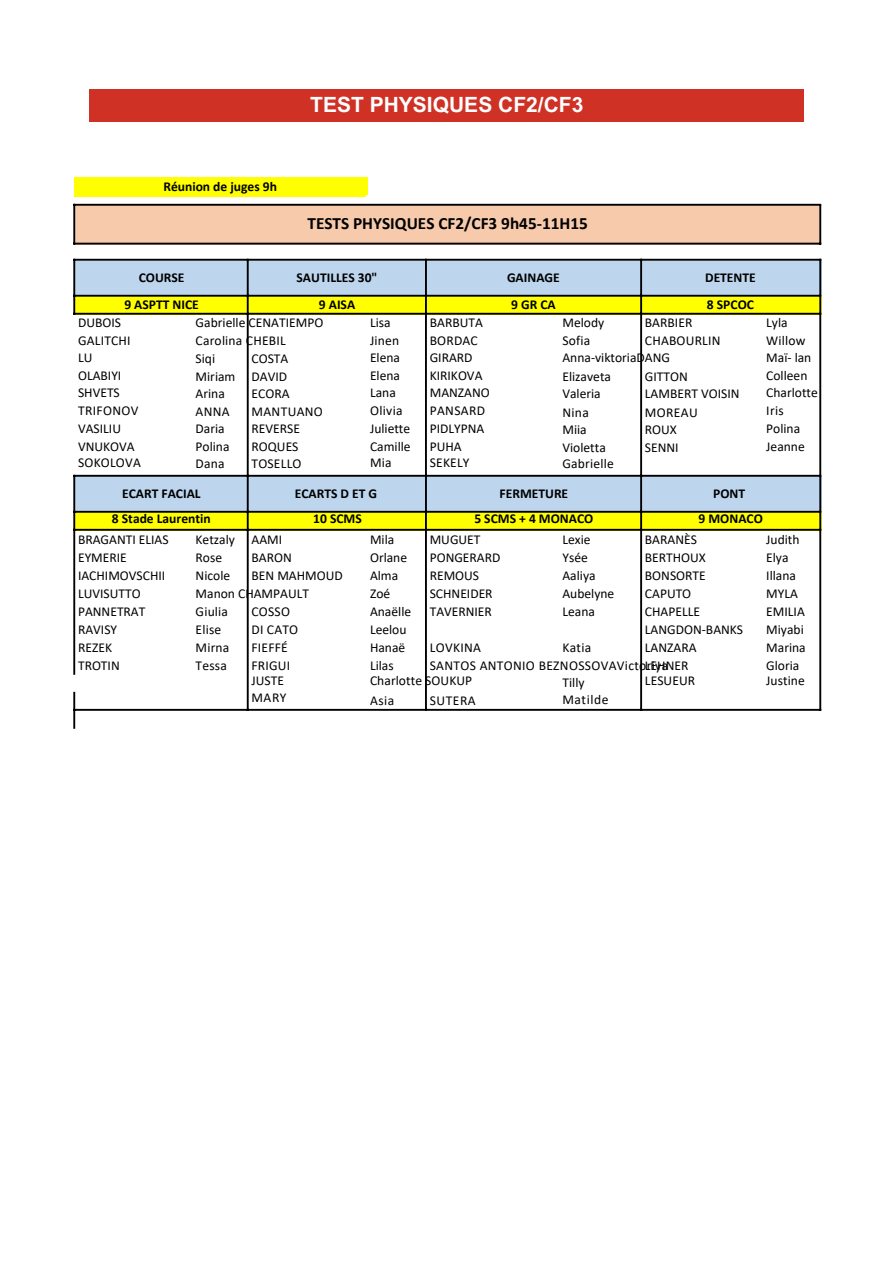
<style>
.page{position:relative;width:894px;height:1264px;background:#fff}
.page>*{position:absolute;margin:0;border:0;box-sizing:border-box;transform-origin:0 0}
.t1{font:700 21px "Arial MT Pro";color:#fff}
.t2{font:700 17.25px "Calibri";color:#000}
.t3{font:13.5px/18px "Calibri";color:#000}
.t4{font:700 13.5px/27.5px "Calibri";color:#000;text-align:center}
.t5{font:13.5px/18px "Calibri";letter-spacing:.025em;color:#000}
.t6{font:13.5px "Calibri";letter-spacing:.04em;color:#000}
</style>
<div class="page">
<div style="left:74px;top:177px;width:293px;height:19px;background:#ff0"></div>
<div style="left:366px;top:195px;width:527px;height:11px;background:#fff"></div>
<svg style="left:73px;top:204px;width:748px;height:524px"></svg>
<div style="left:89px;top:89px;width:715px;height:33px;background:#cf3125"></div>
<h1 class="t4" style="left:163px;top:174px;width:115px">Réunion de juges 9h</h1>
<h1 class="t1" style="left:310px;top:97px;width:274px">TEST PHYSIQUES CF2/CF3</h1>
<p class="t2" style="left:307px;top:216px;width:282px">TESTS PHYSIQUES CF2/CF3 9h45-11H15</p>
<h5 class="t4" style="left:124px;top:265px;width:76px">COURSE<br>9 ASPTT NICE</h5>
<h2 class="t4" style="left:296px;top:265px;width:82px">SAUTILLES 30"<br>9 AISA</h2>
<h3 class="t4" style="left:507px;top:265px;width:54px">GAINAGE<br>9 GR CA</h3>
<h3 class="t4" style="left:705px;top:265px;width:52px;text-align:left">DETENTE<br>8 SPCOC</h3>
<h4 class="t3" style="left:78px;top:315px;width:62px;line-height:17.5px">DUBOIS<br>GALITCHI<br>LU<br>OLABIYI<br>SHVETS<br>TRIFONOV<br>VASILIU<br>VNUKOVA</h4>
<h4 class="t3" style="left:78px;top:454px;width:64px">SOKOLOVA</h4>
<p class="t3" style="left:195px;top:315px;width:129px">Gabrielle CENATIEMPO</p>
<p class="t3" style="left:195px;top:333px;width:92px">Carolina CHEBIL</p>
<p class="t3" style="left:562px;top:315px;width:43px">Melody</p>
<p class="t3" style="left:562px;top:333px;width:29px">Sofia</p>
<p class="t3" style="left:562px;top:350px;width:109px">Anna-viktoriaDANG</p>
<p class="t3" style="left:644px;top:315px;width:77px">BARBIER<br>CHABOURLIN</p>
<p class="t3" style="left:766px;top:315px;width:23px">Lyla</p>
<p class="t3" style="left:370px;top:315px;width:22px">Lisa</p>
<p class="t3" style="left:370px;top:333px;width:31px">Jinen</p>
<p class="t3" style="left:370px;top:350px;width:32px">Elena</p>
<p class="t3" style="left:370px;top:368px;width:32px">Elena</p>
<p class="t3" style="left:370px;top:385px;width:27px">Lana</p>
<p class="t3" style="left:370px;top:403px;width:34px">Olivia</p>
<h4 class="t3" style="left:370px;top:420px;width:42px">Juliette</h4>
<p class="t3" style="left:370px;top:438px;width:42px">Camille</p>
<p class="t3" style="left:370px;top:454px;width:23px">Mia</p>
<p class="t3" style="left:429px;top:315px;width:62px;line-height:17.5px">BARBUTA<br>BORDAC<br>GIRARD<br>KIRIKOVA<br>MANZANO<br>PANSARD<br>PIDLYPNA<br>PUHA</p>
<p class="t3" style="left:429px;top:454px;width:41px">SEKELY</p>
<h4 class="t3" style="left:766px;top:333px;width:41px">Willow</h4>
<h3 class="t3" style="left:766px;top:350px;width:47px">Maï- lan</h3>
<h3 class="t3" style="left:766px;top:368px;width:43px">Colleen</h3>
<p class="t3" style="left:766px;top:385px;width:53px">Charlotte</p>
<p class="t3" style="left:766px;top:403px;width:19px">Iris</p>
<p class="t3" style="left:766px;top:420px;width:35px">Polina</p>
<h4 class="t3" style="left:766px;top:438px;width:40px">Jeanne</h4>
<p class="t3" style="left:195px;top:351px;width:21px">Siqi</p>
<p class="t3" style="left:195px;top:369px;width:41px">Miriam</p>
<p class="t3" style="left:195px;top:386px;width:31px">Arina</p>
<p class="t3" style="left:195px;top:404px;width:36px">ANNA</p>
<p class="t3" style="left:195px;top:421px;width:31px">Daria</p>
<p class="t3" style="left:195px;top:439px;width:35px">Polina</p>
<h4 class="t3" style="left:195px;top:455px;width:31px">Dana</h4>
<h5 class="t3" style="left:251px;top:351px;width:73px;line-height:17.5px">COSTA<br>DAVID<br>ECORA<br>MANTUANO<br>REVERSE<br>ROQUES</h5>
<h5 class="t3" style="left:251px;top:455px;width:51px">TOSELLO</h5>
<h3 class="t3" style="left:562px;top:369px;width:50px">Elizaveta</h3>
<h3 class="t3" style="left:562px;top:386px;width:40px">Valeria</h3>
<h4 class="t3" style="left:562px;top:404px;width:28px">Nina</h4>
<p class="t3" style="left:562px;top:421px;width:26px">Miia</p>
<h4 class="t3" style="left:562px;top:439px;width:45px">Violetta</h4>
<p class="t3" style="left:562px;top:455px;width:53px">Gabrielle</p>
<h4 class="t3" style="left:644px;top:369px;width:96px;line-height:17.5px">GITTON<br>LAMBERT VOISIN<br>MOREAU<br>ROUX<br>SENNI</h4>
<p class="t4" style="left:112px;top:481px;width:100px;line-height:25.5px">ECART FACIAL<br>8 Stade Laurentin</p>
<p class="t4" style="left:295px;top:481px;width:84px;line-height:25.5px">ECARTS D ET G<br>10 SCMS</p>
<h4 class="t4" style="left:474px;top:481px;width:120px;line-height:25.5px">FERMETURE<br>5 SCMS + 4 MONACO</h4>
<p class="t4" style="left:698px;top:481px;width:66px;line-height:25.5px">PONT<br>9 MONACO</p>
<p class="t3" style="left:78px;top:531px;width:92px">BRAGANTI ELIAS<br>EYMERIE<br>IACHIMOVSCHII<br>LUVISUTTO<br>PANNETRAT<br>RAVISY<br>REZEK<br>TROTIN</p>
<p class="t3" style="left:195px;top:531px;width:115px">Ketzaly<br>Rose<br>Nicole<br>Manon CHAMPAULT</p>
<h4 class="t3" style="left:429px;top:531px;width:72px">MUGUET<br>PONGERARD<br>REMOUS<br>SCHNEIDER<br>TAVERNIER</h4>
<h3 class="t3" style="left:562px;top:531px;width:53px">Lexie<br>Ysée<br>Aaliya<br>Aubelyne<br>Leana</h3>
<h4 class="t3" style="left:644px;top:531px;width:100px">BARANÈS<br>BERTHOUX<br>BONSORTE<br>CAPUTO<br>CHAPELLE<br>LANGDON-BANKS<br>LANZARA<br>LEHNER</h4>
<h4 class="t3" style="left:644px;top:672px;width:52px">LESUEUR</h4>
<p class="t3" style="left:251px;top:531px;width:93px">AAMI<br>BARON<br>BEN MAHMOUD</p>
<p class="t3" style="left:370px;top:531px;width:43px">Mila<br>Orlane<br>Alma<br>Zoé<br>Anaëlle<br>Leelou<br>Hanaë<br>Lilas</p>
<p class="t3" style="left:370px;top:672px;width:104px">Charlotte SOUKUP</p>
<p class="t3" style="left:766px;top:531px;width:41px">Judith<br>Elya<br>Illana<br>MYLA<br>EMILIA<br>Miyabi<br>Marina<br>Gloria</p>
<p class="t3" style="left:766px;top:672px;width:40px">Justine</p>
<p class="t3" style="left:195px;top:603px;width:35px">Giulia<br>Elise<br>Mirna<br>Tessa</p>
<p class="t3" style="left:251px;top:603px;width:48px">COSSO<br>DI CATO<br>FIEFFÉ<br>FRIGUI</p>
<p class="t3" style="left:251px;top:673px;width:36px;line-height:17.1px">JUSTE<br>MARY</p>
<p class="t3" style="left:562px;top:639px;width:30px">Katia</p>
<p class="t3" style="left:562px;top:674px;width:24px">Tilly</p>
<p class="t5" style="left:429px;top:639px;width:240px">LOVKINA<br>SANTOS ANTONIO BEZNOSSOVAVictoriya</p>
<p class="t3" style="left:370px;top:692px;width:26px">Asia</p>
<p class="t3" style="left:429px;top:692px;width:48px">SUTERA</p>
<p class="t6" style="left:562px;top:694px;width:47px">Matilde</p>
</div>
